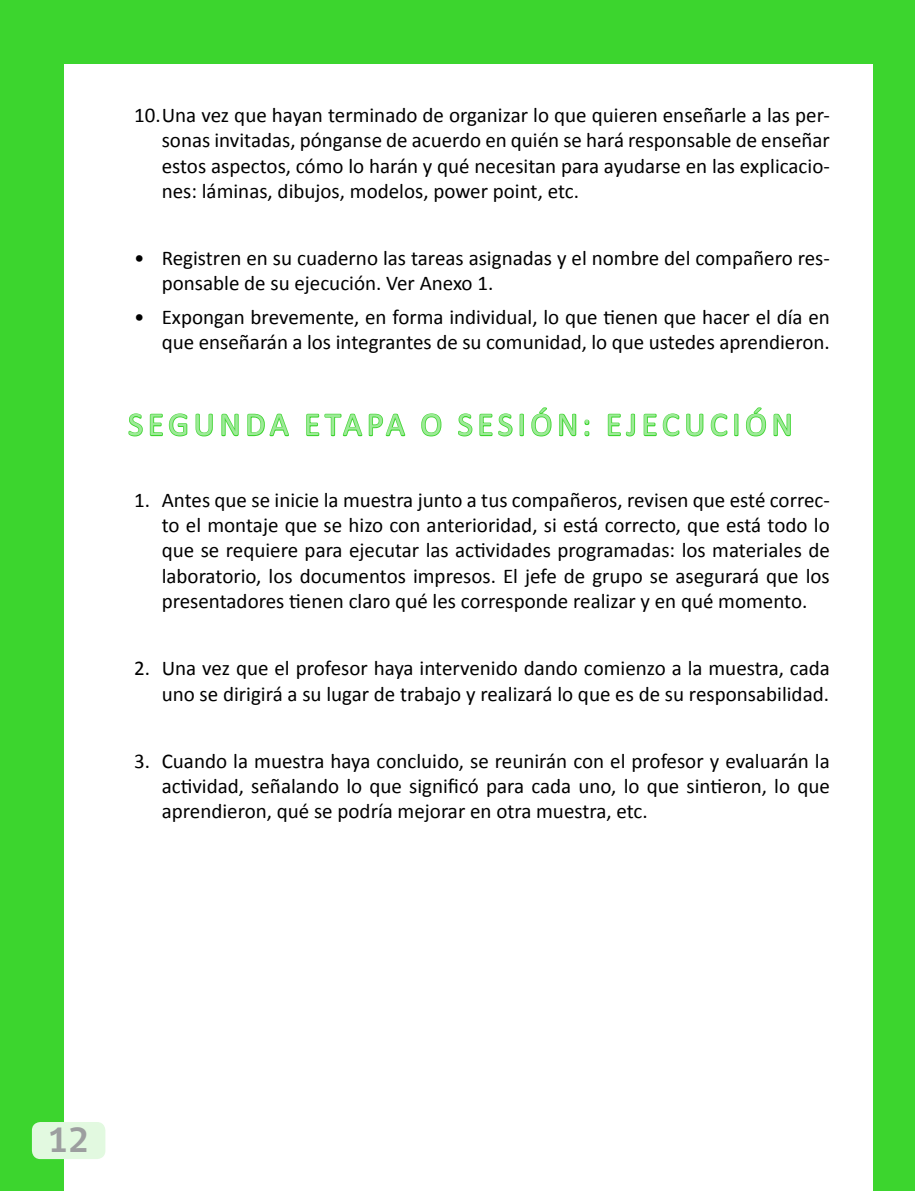
<style>
.page{position:relative;width:915px;height:1191px;background:#fff}
.page>*{position:absolute;margin:0;border:0;box-sizing:border-box;transform-origin:0 0}
.t1{font:700 36px "gob CL";color:#9c9e9f}
.t2{font:33px "Calibri";letter-spacing:.14em;color:#9dea97}
.t3{font:21px/25.2px "Calibri";color:#000;text-align:justify}
</style>
<div class="page">
<div style="left:0;top:0;width:64px;height:1191px;background:#3cd52e"></div>
<div style="left:0;top:0;width:914px;height:64px;background:#3cd52e"></div>
<div style="left:872px;top:0;width:42px;height:1191px;background:#3cd52e"></div>
<div style="left:32px;top:1122px;width:73px;height:37px;background:#e2f9e0;border-radius:9px"></div>
<svg style="left:128px;top:413px;width:60px;height:24px"></svg>
<svg style="left:195px;top:413px;width:18px;height:24px"></svg>
<svg style="left:221px;top:413px;width:18px;height:24px"></svg>
<svg style="left:247px;top:413px;width:42px;height:24px"></svg>
<svg style="left:306px;top:413px;width:100px;height:24px"></svg>
<svg style="left:421px;top:413px;width:21px;height:24px"></svg>
<svg style="left:458px;top:413px;width:66px;height:24px"></svg>
<svg style="left:531px;top:407px;width:46px;height:30px"></svg>
<svg style="left:584px;top:419px;width:6px;height:18px"></svg>
<svg style="left:607px;top:413px;width:28px;height:24px"></svg>
<svg style="left:643px;top:407px;width:123px;height:30px"></svg>
<svg style="left:773px;top:413px;width:18px;height:24px"></svg>
<p class="t3" style="left:162px;top:103px;width:669px;text-indent:-28px">10.Una vez que hayan terminado de organizar lo que quieren enseñarle a las per&shy;sonas invitadas, pónganse de acuerdo en quién se hará responsable de enseñar estos aspectos, cómo lo harán y qué necesitan para ayudarse en las explicacio&shy;nes: láminas, dibujos, modelos, power point, etc.</p>
<p class="t3" style="left:162px;top:246px;width:669px;text-indent:-28px">• Registren en su cuaderno las tareas asignadas y el nombre del compañero res&shy;ponsable de su ejecución. Ver Anexo 1.</p>
<p class="t3" style="left:134px;top:304px;width:697px;text-align:right">• Expongan brevemente, en forma individual, lo que tienen que hacer el día en que enseñarán a los integrantes de su comunidad, lo que ustedes aprendieron.</p>
<h2 class="t2" style="left:128px;top:403px;width:666px">SEGUNDA ETAPA O SESIÓN: EJECUCIÓN</h2>
<p class="t3" style="left:162px;top:487px;width:669px;text-indent:-28px">1. Antes que se inicie la muestra junto a tus compañeros, revisen que esté correc&shy;to el montaje que se hizo con anterioridad, si está correcto, que está todo lo que se requiere para ejecutar las actividades programadas: los materiales de laboratorio, los documentos impresos. El jefe de grupo se asegurará que los presentadores tienen claro qué les corresponde realizar y en qué momento.</p>
<p class="t3" style="left:134px;top:656px;width:697px;text-align:right">2. Una vez que el profesor haya intervenido dando comienzo a la muestra, cada uno se dirigirá a su lugar de trabajo y realizará lo que es de su responsabilidad.</p>
<p class="t3" style="left:162px;top:748px;width:669px;text-indent:-28px">3. Cuando la muestra haya concluido, se reunirán con el profesor y evaluarán la actividad, señalando lo que significó para cada uno, lo que sintieron, lo que aprendieron, qué se podría mejorar en otra muestra, etc.</p>
<h1 class="t1" style="left:47px;top:1115px;width:43px">12</h1>
</div>
